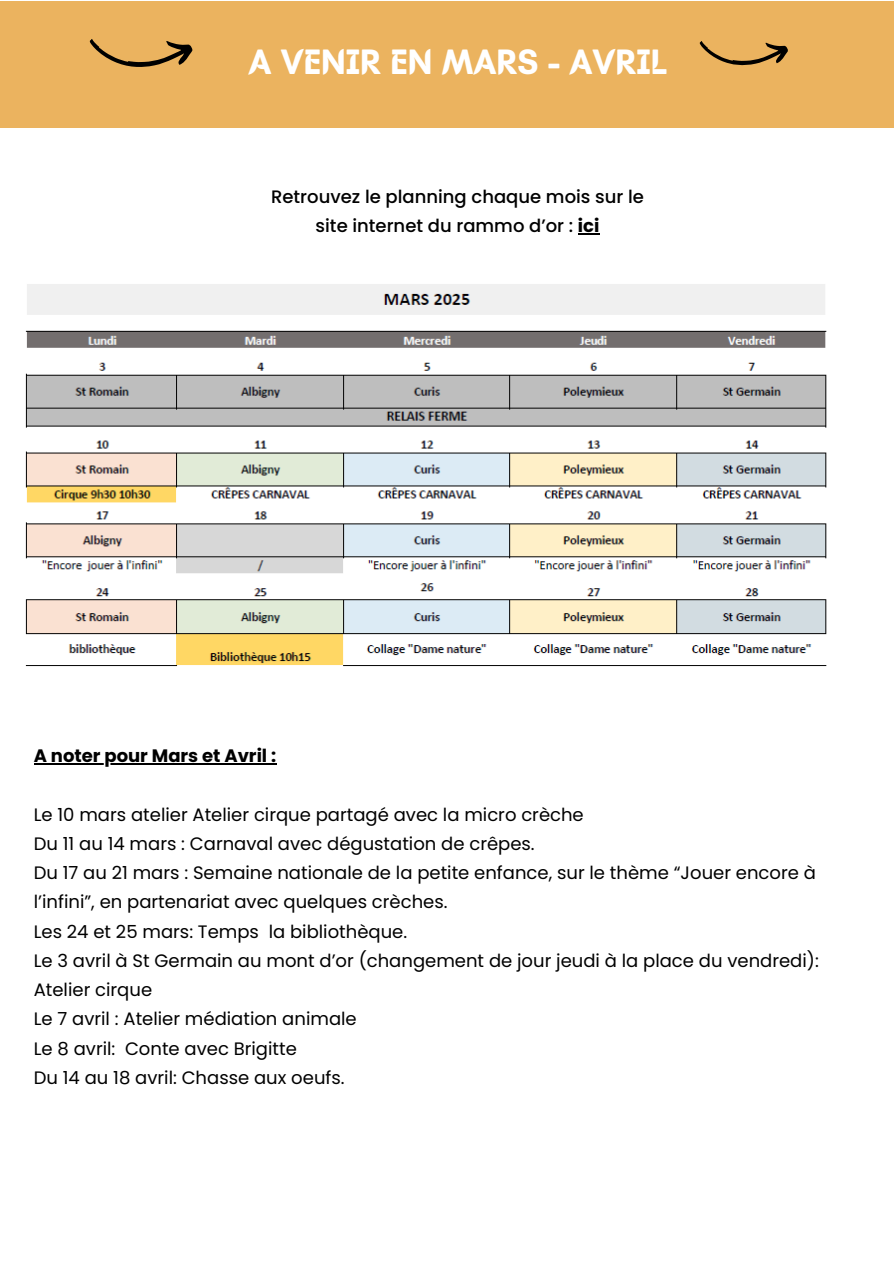
<style>
.page{position:relative;width:894px;height:1264px;background:#fff}
.page>*{position:absolute;margin:0;border:0;box-sizing:border-box;transform-origin:0 0}
.t1{font:700 36px "Batangas";color:#fff}
.t2{font:18px/29.2px "Poppins";color:#000}
.t3{font:500 18px/29.2px "Poppins";color:#000;text-align:center}
.t4{font:700 18px "Poppins";color:#000}
.s1{font-weight:700}
</style>
<div class="page">
<div style="left:0;top:1px;width:893px;height:126px;background:#ebb35f"></div>
<svg style="left:89px;top:39px;width:104px;height:28px"></svg>
<svg style="left:699px;top:41px;width:89px;height:25px"></svg>
<img style="left:25px;top:284px;width:802px;height:383px">
<svg style="left:578px;top:233px;width:21px;height:1px"></svg>
<hr style="left:34px;top:763px;width:242px;height:1px;background:#000">
<p class="t1" style="left:248px;top:41px;width:419px">A VENIR EN MARS - AVRIL</p>
<p class="t3" style="left:271px;top:182px;width:374px">Retrouvez le planning chaque mois sur le site internet du rammo d’or : <span class="s1">ici</span></p>
<h1 class="t4" style="left:34px;top:743px;width:244px">A noter pour Mars et Avril :</h1>
<h2 class="t2" style="left:34px;top:799px;width:551px">Le 10 mars atelier Atelier cirque partagé avec la micro crèche</h2>
<p class="t2" style="left:34px;top:828px;width:502px">Du 11 au 14 mars : Carnaval avec dégustation de crêpes.</p>
<h2 class="t2" style="left:34px;top:858px;width:783px">Du 17 au 21 mars : Semaine nationale de la petite enfance, sur le thème “Jouer encore à l’infini”, en partenariat avec quelques crèches.</h2>
<p class="t2" style="left:34px;top:916px;width:375px">Les 24 et 25 mars: Temps la bibliothèque.</p>
<p class="t2" style="left:34px;top:945px;width:786px">Le 3 avril à St Germain au mont d’or (changement de jour jeudi à la place du vendredi):<br>Atelier cirque</p>
<p class="t2" style="left:34px;top:1004px;width:324px">Le 7 avril : Atelier médiation animale</p>
<p class="t2" style="left:34px;top:1033px;width:264px">Le 8 avril: Conte avec Brigitte</p>
<p class="t2" style="left:34px;top:1062px;width:312px">Du 14 au 18 avril: Chasse aux oeufs.</p>
</div>
